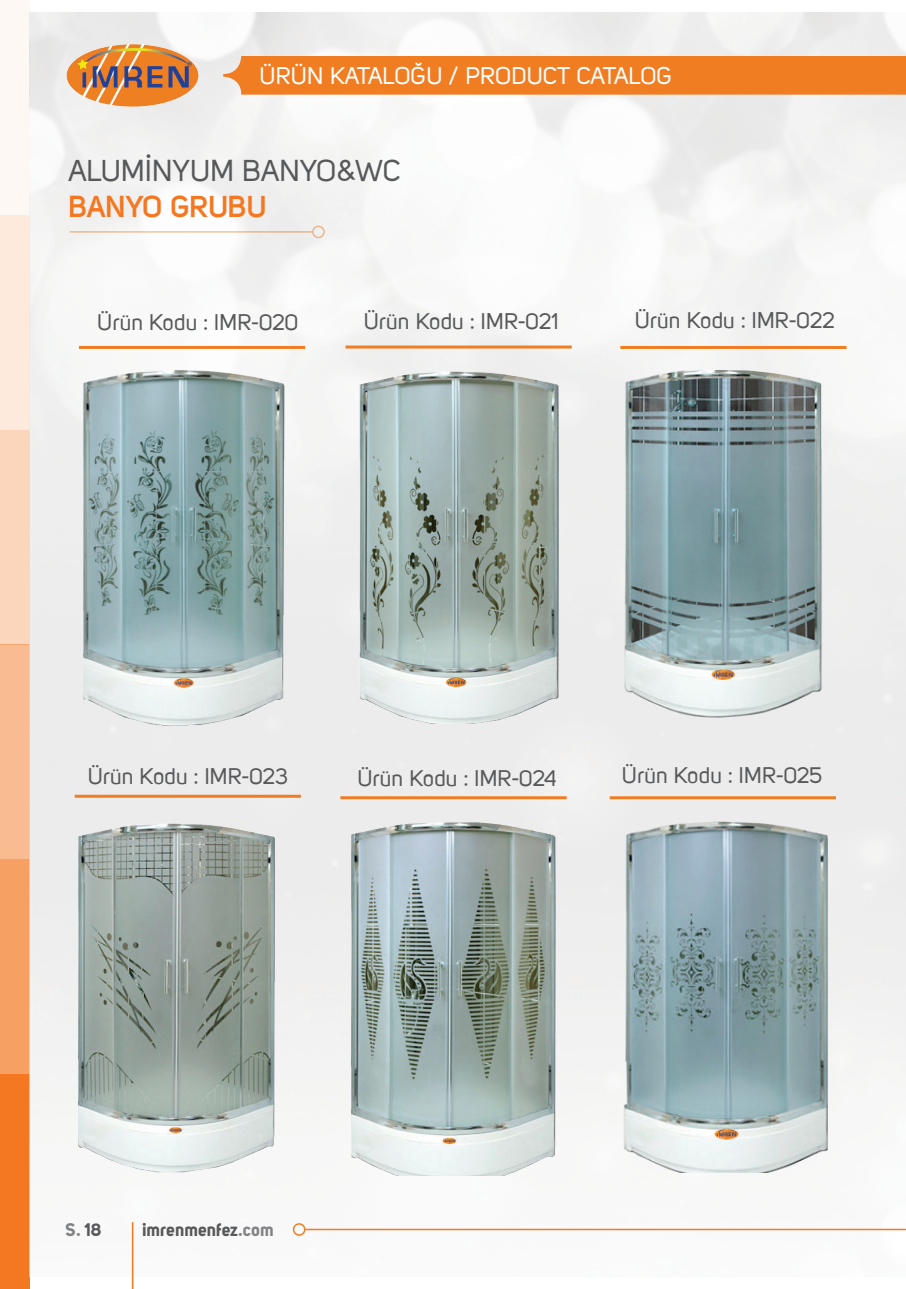
<style>
.page{position:relative;width:906px;height:1289px;background:#fff}
.page>*{position:absolute;margin:0;border:0;box-sizing:border-box;transform-origin:0 0}
.t1{font:30px "Uni Sans Regular";color:#57585a}
.t2{font:700 30px "Uni Sans Semi";letter-spacing:-.015em;color:#f47721}
.t3{font:24px "Uni Sans Regular";color:#fff}
.t4{font:22.5px "Uni Sans Regular";color:#57585a}
.t5{font:18px "Uni Sans Bold";color:#57585a}
.t6{font:18px "Uni Sans Bold";color:#808285}
.s1{color:#57585a}
.s2{color:#808285}
</style>
<div class="page">
<div style="left:0;top:1074px;width:30px;height:214px;background:#f47721"></div>
<div style="left:0;top:644px;width:30px;height:215px;background:#f9bb90"></div>
<div style="left:0;top:215px;width:30px;height:214px;background:#fdeadd"></div>
<div style="left:0;top:859px;width:30px;height:215px;background:#f7a064"></div>
<div style="left:0;top:429px;width:30px;height:215px;background:#fbd6bc"></div>
<div style="left:0;top:0;width:30px;height:215px;background:#fef8f4"></div>
<img style="left:30px;top:13px;width:876px;height:1263px">
<img style="left:75px;top:366px;width:217px;height:360px">
<img style="left:596px;top:809px;width:244px;height:363px">
<img style="left:77px;top:820px;width:200px;height:354px">
<hr style="left:79px;top:346px;width:226px;height:3px;background:#f07d22">
<hr style="left:75px;top:794px;width:226px;height:3px;background:#f07d22">
<hr style="left:609px;top:796px;width:227px;height:3px;background:#f07d22">
<img style="left:356px;top:367px;width:210px;height:356px">
<img style="left:348px;top:816px;width:208px;height:359px">
<hr style="left:345px;top:345px;width:227px;height:3px;background:#f07d22">
<hr style="left:340px;top:796px;width:226px;height:3px;background:#f07d22">
<img style="left:604px;top:356px;width:244px;height:362px">
<hr style="left:620px;top:346px;width:226px;height:3px;background:#f07d22">
<div style="left:223px;top:56px;width:683px;height:39px;background:#f07d22"></div>
<img style="left:67px;top:44px;width:131px;height:62px">
<hr style="left:132px;top:1222px;width:1px;height:66px;background:#f47721">
<div style="left:293px;top:1223px;width:12px;height:12px;border:2px solid #f07d22;border-radius:50%"></div>
<hr style="left:305px;top:1228px;width:601px;height:2px;background:#f07d22">
<p class="t3" style="left:259px;top:62px;width:414px">ÜRÜN KATALOĞU / PRODUCT CATALOG</p>
<h1 class="t1" style="left:68px;top:153px;width:333px">ALUMİNYUM BANYO&amp;WC</h1>
<h1 class="t2" style="left:68px;top:188px;width:200px">BANYO GRUBU</h1>
<p class="t4" style="left:97px;top:309px;width:203px">Ürün Kodu : IMR-020</p>
<p class="t4" style="left:364px;top:308px;width:196px">Ürün Kodu : IMR-021</p>
<p class="t4" style="left:635px;top:307px;width:201px">Ürün Kodu : IMR-022</p>
<p class="t4" style="left:88px;top:763px;width:202px">Ürün Kodu : IMR-023</p>
<p class="t4" style="left:622px;top:762px;width:202px">Ürün Kodu : IMR-025</p>
<p class="t4" style="left:357px;top:764px;width:200px">Ürün Kodu : IMR-024</p>
<p class="t6" style="left:66px;top:1218px;width:38px">S. <span class="s1">18</span></p>
<p class="t5" style="left:142px;top:1218px;width:133px">imrenmenfez<span class="s2">.com</span></p>
</div>
